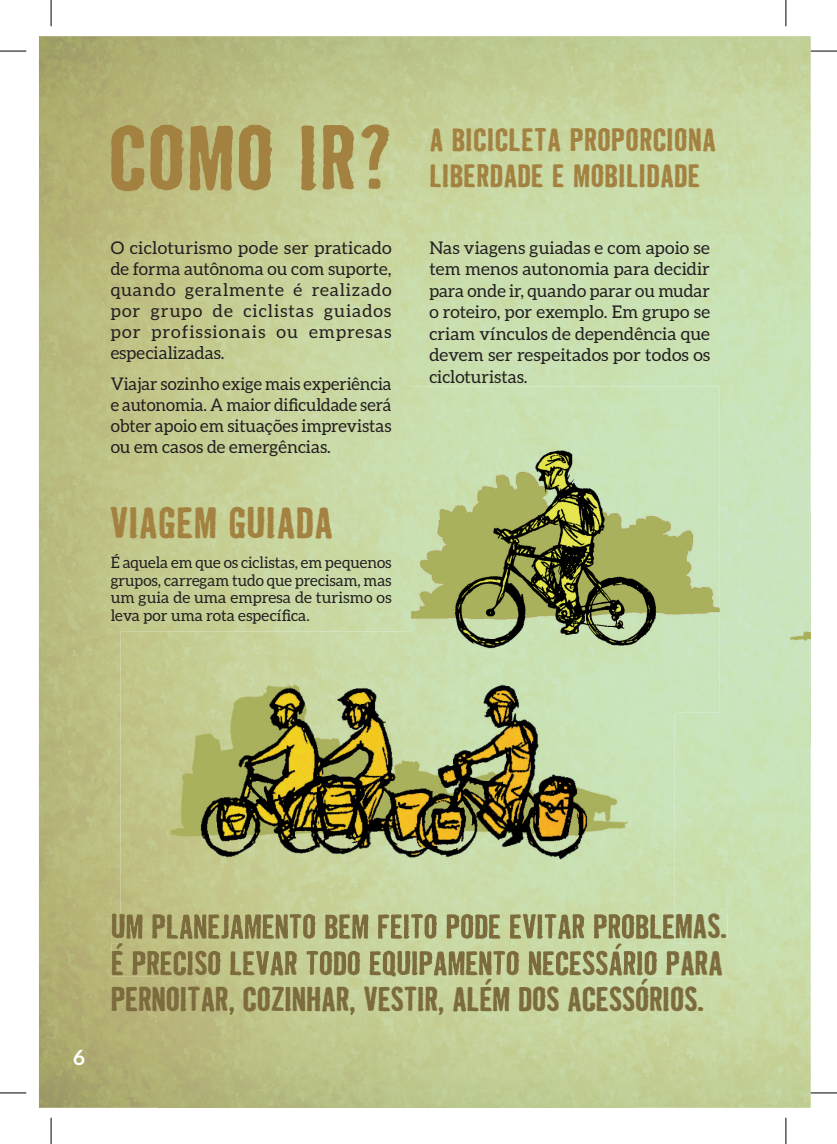
<style>
.page{position:relative;width:837px;height:1144px;background:#fff}
.page>*{position:absolute;margin:0;border:0;box-sizing:border-box;transform-origin:0 0}
.t1{font:700 84px "Badhouse";color:#a38241}
.t2{font:700 40.25px "Badhouse";color:#a38241}
.t3{font:700 31.5px/35.4px "Badhouse";letter-spacing:-.02em;color:#7c6b3d}
.t4{font:700 29.75px/36.8px "Badhouse";color:#a38241}
.t5{font:700 21px "Aleo";color:#fff}
.t6{font:17.5px/21px "Aleo";color:#231f20;text-align:justify}
.t7{font:15.75px/17.5px "Aleo";letter-spacing:.005em;color:#231f20;text-align:justify}
</style>
<div class="page">
<img style="left:39px;top:36px;width:415px;height:416px">
<img style="left:454px;top:36px;width:356px;height:357px">
<img style="left:692px;top:393px;width:118px;height:715px">
<img style="left:39px;top:452px;width:372px;height:179px">
<img style="left:39px;top:631px;width:118px;height:477px">
<img style="left:633px;top:712px;width:59px;height:396px">
<img style="left:157px;top:977px;width:476px;height:131px">
<img style="left:112px;top:914px;width:615px;height:25px">
<img style="left:112px;top:943px;width:610px;height:34px">
<img style="left:781px;top:510px;width:29px;height:235px">
<img style="left:121px;top:631px;width:553px;height:312px">
<img style="left:121px;top:914px;width:553px;height:25px">
<img style="left:121px;top:943px;width:553px;height:26px">
<img style="left:411px;top:386px;width:308px;height:326px">
<img style="left:411px;top:631px;width:263px;height:81px">
<svg style="left:0;top:51px;width:26px;height:1px"></svg>
<svg style="left:810px;top:51px;width:26px;height:1px"></svg>
<svg style="left:0;top:1092px;width:26px;height:1px"></svg>
<svg style="left:810px;top:1092px;width:26px;height:1px"></svg>
<svg style="left:51px;top:0;width:1px;height:26px"></svg>
<svg style="left:51px;top:1118px;width:1px;height:26px"></svg>
<svg style="left:785px;top:0;width:1px;height:26px"></svg>
<svg style="left:785px;top:1118px;width:1px;height:26px"></svg>
<h1 class="t1" style="left:108px;top:98px;width:286px">COMO IR?</h1>
<p class="t6" style="left:111px;top:237px;width:282px">O cicloturismo pode ser praticado de forma autônoma ou com suporte, quando geralmente é realizado por grupo de ciclistas guiados por profissionais ou empresas especializadas.</p>
<p class="t6" style="left:111px;top:373px;width:282px">Viajar sozinho exige mais experiência e autonomia. A maior dificuldade será obter apoio em situações imprevistas ou em casos de emergências.</p>
<h2 class="t2" style="left:109px;top:494px;width:225px">VIAGEM GUIADA</h2>
<p class="t7" style="left:111px;top:554px;width:282px">É aquela em que os ciclistas, em pequenos grupos, carregam tudo que precisam, mas um guia de uma empresa de turismo os leva por uma rota específica.</p>
<h3 class="t4" style="left:429px;top:119px;width:288px">A BICICLETA PROPORCIONA<br>LIBERDADE E MOBILIDADE</h3>
<p class="t6" style="left:429px;top:236px;width:282px;line-height:21.5px">Nas viagens guiadas e com apoio se tem menos autonomia para decidir para onde ir, quando parar ou mudar o roteiro, por exemplo. Em grupo se criam vínculos de dependência que devem ser respeitados por todos os cicloturistas.</p>
<p class="t5" style="left:73px;top:1045px;width:13px">6</p>
<h3 class="t3" style="left:111px;top:944px;width:613px">É PRECISO LEVAR TODO EQUIPAMENTO NECESSÁRIO PARA<br>PERNOITAR, COZINHAR, VESTIR, ALÉM DOS ACESSÓRIOS.</h3>
</div>
